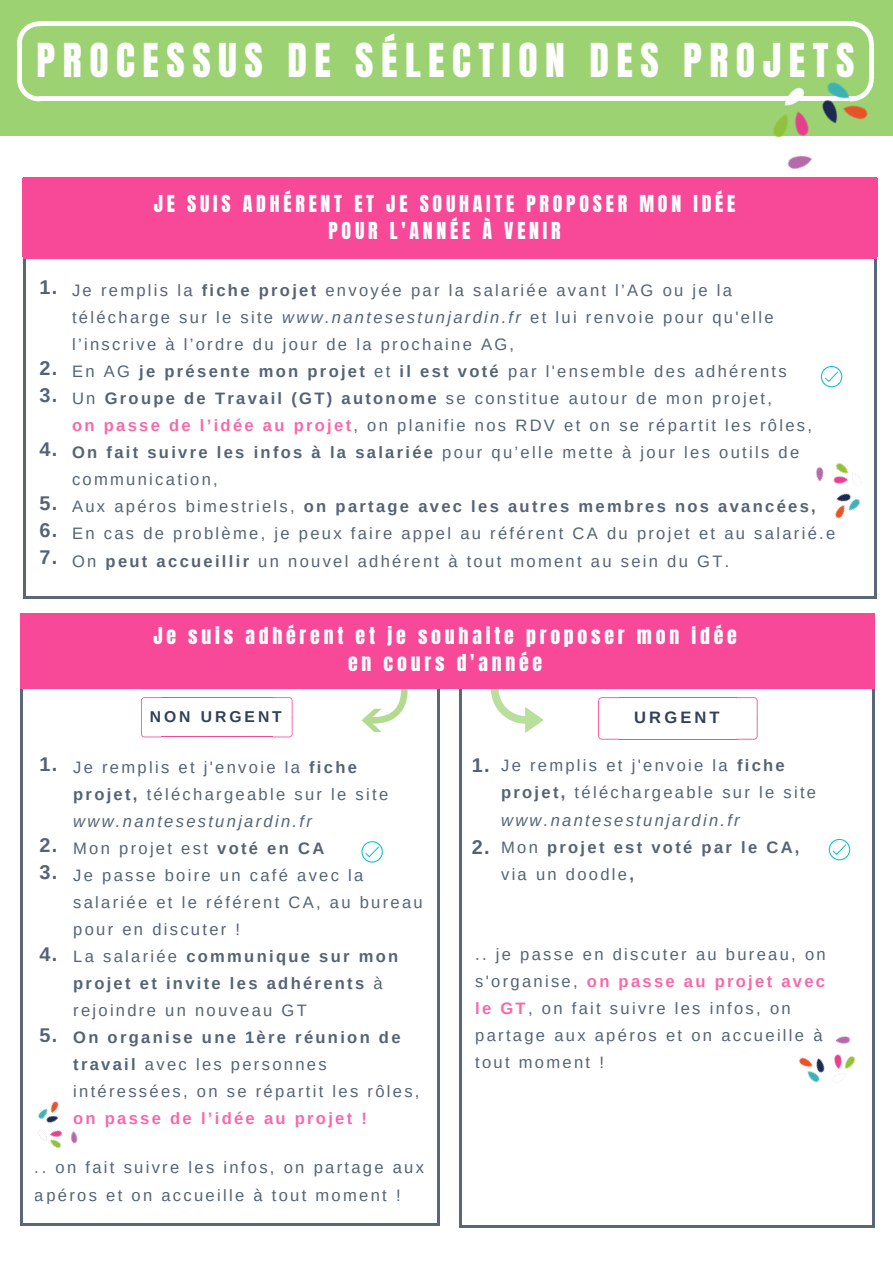
<style>
.page{position:relative;width:893px;height:1263px;background:#fff}
.page>*{position:absolute;margin:0;border:0;box-sizing:border-box;transform-origin:0 0}
.t1{font:39.75px "Anton";letter-spacing:.19em;color:#fff}
.t2{font:19.8px/27px "Anton";letter-spacing:.19em;color:#fff;text-align:center}
.t3{font:700 19.8px/27px "Arimo";color:#304258}
.t4{font:16.5px/27px "Arimo";letter-spacing:.14em;color:#304258}
.t5{font:700 16.5px "Arimo";letter-spacing:.14em;color:#f74998}
.t6{font:700 16.5px "Arimo";letter-spacing:.19em;color:#304258}
.t7{font:700 15.75px "Arimo";letter-spacing:.19em;color:#304258}
.s1{font-weight:700}
.s2{font-style:italic}
.s3{font-weight:700;color:#f74998}
</style>
<div class="page">
<div style="left:0;top:0;width:893px;height:136px;background:#9dd273"></div>
<hr style="left:23px;top:234px;width:3px;height:362px;background:#304258">
<hr style="left:874px;top:234px;width:3px;height:362px;background:#304258">
<hr style="left:25px;top:596px;width:849px;height:3px;background:#304258">
<div style="left:23px;top:178px;width:854px;height:79px;background:#f74998"></div>
<hr style="left:25px;top:256px;width:850px;height:3px;background:#f74998">
<hr style="left:25px;top:177px;width:850px;height:3px;background:#f74998">
<svg style="left:17px;top:21px;width:24px;height:23px"></svg>
<svg style="left:850px;top:21px;width:24px;height:24px"></svg>
<div style="left:40px;top:21px;width:815px;height:5px;background:#fff"></div>
<div style="left:17px;top:44px;width:5px;height:34px;background:#fff"></div>
<div style="left:40px;top:96px;width:815px;height:5px;background:#fff"></div>
<svg style="left:17px;top:78px;width:23px;height:23px"></svg>
<div style="left:869px;top:44px;width:5px;height:34px;background:#fff"></div>
<img style="left:773px;top:78px;width:105px;height:117px">
<hr style="left:21px;top:689px;width:2px;height:534px;background:#304258">
<hr style="left:437px;top:689px;width:3px;height:534px;background:#304258">
<hr style="left:23px;top:1223px;width:414px;height:3px;background:#304258">
<img style="left:816px;top:443px;width:61px;height:82px">
<hr style="left:459px;top:686px;width:2px;height:539px;background:#304258">
<hr style="left:872px;top:686px;width:3px;height:539px;background:#304258">
<hr style="left:461px;top:1225px;width:411px;height:3px;background:#304258">
<div style="left:20px;top:614px;width:855px;height:73px;background:#f74998"></div>
<hr style="left:23px;top:686px;width:849px;height:3px;background:#f74998">
<hr style="left:23px;top:613px;width:849px;height:2px;background:#f74998">
<svg style="left:821px;top:366px;width:21px;height:21px"></svg>
<svg style="left:361px;top:841px;width:22px;height:21px"></svg>
<svg style="left:361px;top:689px;width:47px;height:43px"></svg>
<svg style="left:141px;top:697px;width:20px;height:40px"></svg>
<svg style="left:272px;top:697px;width:21px;height:40px"></svg>
<hr style="left:161px;top:736px;width:111px;height:1px;background:#f74998">
<hr style="left:161px;top:697px;width:111px;height:1px;background:#f74998">
<svg style="left:598px;top:697px;width:21px;height:43px"></svg>
<svg style="left:736px;top:697px;width:22px;height:43px"></svg>
<hr style="left:619px;top:739px;width:117px;height:1px;background:#f74998">
<hr style="left:619px;top:697px;width:117px;height:1px;background:#f74998">
<svg style="left:491px;top:689px;width:53px;height:44px"></svg>
<svg style="left:829px;top:839px;width:21px;height:21px"></svg>
<img style="left:799px;top:1018px;width:76px;height:84px">
<img style="left:21px;top:1094px;width:57px;height:70px">
<h1 class="t1" style="left:37px;top:31px;width:819px">PROCESSUS DE SÉLECTION DES PROJETS</h1>
<p class="t2" style="left:154px;top:190px;width:583px">JE SUIS ADHÉRENT ET JE SOUHAITE PROPOSER MON IDÉE<br>POUR L'ANNÉE À VENIR</p>
<p class="t3" style="left:39px;top:274px;width:19px">1.</p>
<p class="t3" style="left:39px;top:355px;width:19px">2.<br>3.</p>
<p class="t3" style="left:39px;top:436px;width:19px">4.</p>
<p class="t3" style="left:39px;top:490px;width:19px;text-align:justify">5.<br>6.<br>7.</p>
<p class="t4" style="left:72px;top:277px;width:765px">Je remplis la <span class="s1">fiche projet</span> envoyée par la salariée avant l’AG ou je la<br>télécharge sur le site <span class="s2">www.nantesestunjardin.fr</span> et lui renvoie pour qu'elle l’inscrive à l’ordre du jour de la prochaine AG,<br>En AG <span class="s1">je présente mon projet</span> et <span class="s1">il est voté</span> par l'ensemble des adhérents<br>Un <span class="s1">Groupe de Travail (GT) autonome</span> se constitue autour de mon projet,<br><span class="s3">on passe de l’idée au projet</span>, on planifie nos RDV et on se répartit les rôles, <span class="s1">On fait suivre les infos à la salariée</span> pour qu’elle mette à jour les outils de communication,<br>Aux apéros bimestriels, <span class="s1">on partage avec les autres membres nos avancées, </span>En cas de problème, je peux faire appel au référent CA du projet et au salarié.e On <span class="s1">peut accueillir</span> un nouvel adhérent à tout moment au sein du GT.</p>
<p class="t2" style="left:153px;top:623px;width:585px">Je suis adhérent et je souhaite proposer mon idée en cours d'année</p>
<p class="t7" style="left:150px;top:707px;width:134px">NON URGENT</p>
<p class="t6" style="left:634px;top:708px;width:87px">URGENT</p>
<p class="t3" style="left:472px;top:752px;width:19px">1.</p>
<p class="t3" style="left:39px;top:751px;width:19px">1.</p>
<p class="t4" style="left:501px;top:752px;width:317px">Je remplis et j'envoie la <span class="s1">fiche projet,</span> téléchargeable sur le site <span class="s2">www.nantesestunjardin.fr<br></span>Mon <span class="s1">projet est voté par le CA, </span>via un doodle<span class="s1">,</span></p>
<p class="t4" style="left:73px;top:753px;width:351px">Je remplis et j'envoie la <span class="s1">fiche projet,</span> téléchargeable sur le site <span class="s2">www.nantesestunjardin.fr<br></span>Mon projet est <span class="s1">voté en CA<br></span>Je passe boire un café avec la salariée et le référent CA, au bureau pour en discuter !<br>La salariée <span class="s1">communique sur mon projet et invite les adhérents</span> à rejoindre un nouveau GT</p>
<p class="t4" style="left:73px;top:1023px;width:348px"><span class="s1">On organise une 1ère réunion de travail</span> avec les personnes intéressées, on se répartit les rôles,</p>
<p class="t5" style="left:73px;top:1109px;width:295px">on passe de l’idée au projet !</p>
<p class="t4" style="left:35px;top:1154px;width:391px">.. on fait suivre les infos, on partage aux apéros et on accueille à tout moment !</p>
<p class="t3" style="left:39px;top:832px;width:19px">2.<br>3.</p>
<p class="t3" style="left:472px;top:833px;width:19px">2.</p>
<p class="t3" style="left:39px;top:940px;width:19px">4.</p>
<p class="t4" style="left:475px;top:940px;width:352px">.. je passe en discuter au bureau, on s'organise, <span class="s3">on passe au projet avec le GT</span>, on fait suivre les infos, on partage aux apéros et on accueille à tout moment !</p>
<p class="t3" style="left:39px;top:1021px;width:19px">5.</p>
</div>
